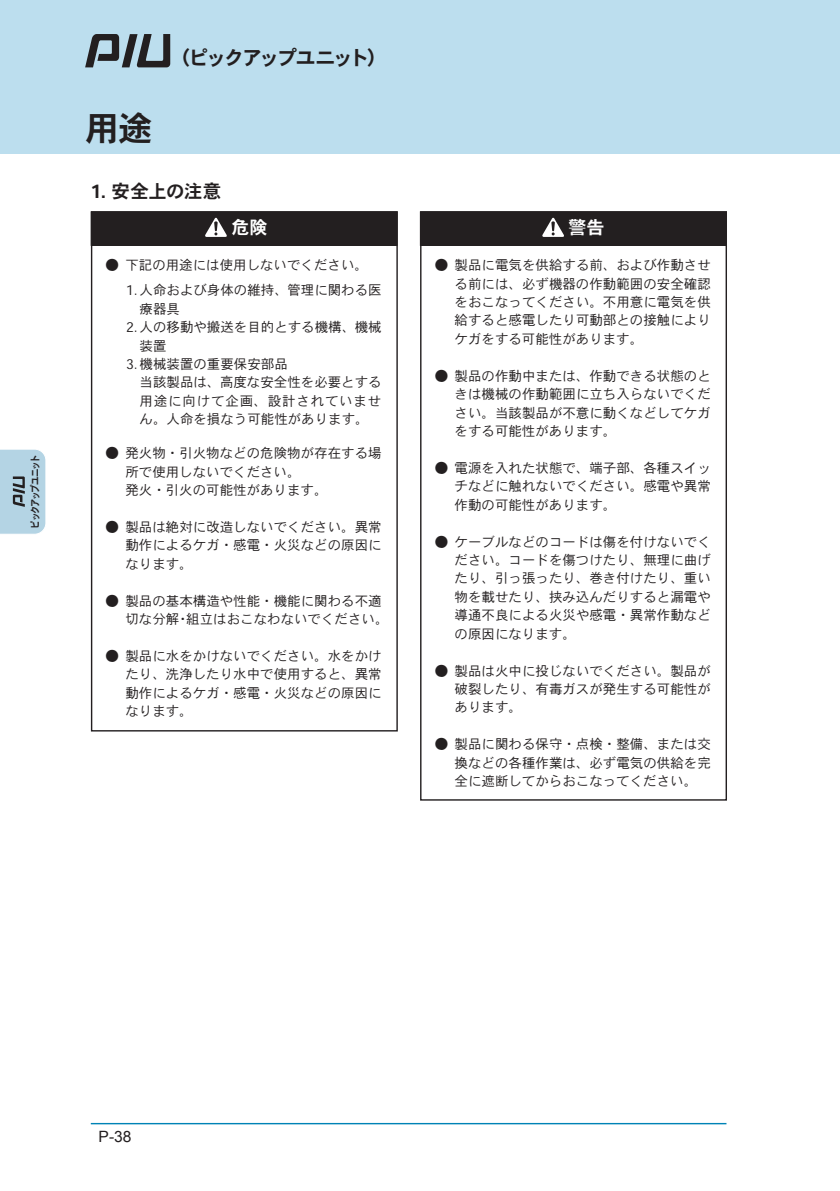
<style>
.page{position:relative;width:840px;height:1191px;background:#fff}
.page>*{position:absolute;margin:0;border:0;box-sizing:border-box;transform-origin:0 0}
.t1{font:34px "Heisei Kaku Go Std W7";color:#231f20}
.t2{font:19.8px "Heisei Kaku Go Std W7";letter-spacing:-.11em;color:#231f20}
.t3{font:18.4px "Heisei Kaku Go Std W7";letter-spacing:-.01em;color:#231f20}
.t4{font:18px "Heisei Kaku Go Std W7";color:#fff}
.t5{font:15.6px "Arial";color:#231f20}
.t6{font:13.4px/18.4px "Heisei Kaku Go Std W3";color:#231f20;text-align:justify}
.t7{font:10px "Heisei Kaku Go Std W7 90 msp RKSJ H";letter-spacing:-.14em;color:#231f20;scale:.85 1}
</style>
<div class="page">
<div style="left:0;top:0;width:839px;height:153px;background:#bcdeee"></div>
<svg style="left:85px;top:34px;width:85px;height:33px"></svg>
<div style="left:91px;top:212px;width:306px;height:33px;background:#231f20"></div>
<div style="left:91px;top:212px;width:306px;height:34px;border:1px solid #231f20"></div>
<div style="left:91px;top:211px;width:306px;height:520px;border:1px solid #231f20"></div>
<svg style="left:205px;top:218px;width:22px;height:19px"></svg>
<div style="left:420px;top:212px;width:305px;height:33px;background:#231f20"></div>
<div style="left:420px;top:212px;width:306px;height:34px;border:1px solid #231f20"></div>
<svg style="left:542px;top:218px;width:21px;height:19px"></svg>
<hr style="left:91px;top:1123px;width:635px;height:1px;background:#0083b6">
<svg style="left:0;top:449px;width:46px;height:85px;background:#afccdb"></svg>
<p class="t7" style="left:29px;top:528px;width:88px;rotate:-90deg">ピックアップユニット</p>
<h1 class="t1" style="left:85px;top:107px;width:69px">用途</h1>
<h2 class="t2" style="left:171px;top:45px;width:217px">（ピックアップユニット）</h2>
<h3 class="t3" style="left:91px;top:180px;width:132px">1. 安全上の注意</h3>
<h3 class="t4" style="left:231px;top:216px;width:37px">危険</h3>
<p class="t6" style="left:125px;top:256px;width:244px">下記の用途には使用しないでください。</p>
<p class="t6" style="left:105px;top:256px;width:15px">●</p>
<p class="t6" style="left:126px;top:281px;width:257px">1.人命および身体の維持、管理に関わる医</p>
<p class="t6" style="left:126px;top:318px;width:257px">2.人の移動や搬送を目的とする機構、機械</p>
<p class="t6" style="left:126px;top:355px;width:163px">3.機械装置の重要保安部品</p>
<p class="t6" style="left:139px;top:299px;width:42px">療器具</p>
<p class="t6" style="left:139px;top:336px;width:28px">装置</p>
<p class="t6" style="left:139px;top:373px;width:243px">当該製品は、高度な安全性を必要とする用途に向けて企画、設計されていません。人命を損なう可能性があります。</p>
<p class="t6" style="left:125px;top:444px;width:258px;text-align:left">発火物・引火物などの危険物が存在する場所で使用しないでください。<br>発火・引火の可能性があります。</p>
<p class="t6" style="left:125px;top:518px;width:258px">製品は絶対に改造しないでください。異常動作によるケガ・感電・火災などの原因になります。</p>
<p class="t6" style="left:125px;top:591px;width:264px">製品の基本構造や性能・機能に関わる不適切な分解・組立はおこなわないでください。</p>
<p class="t6" style="left:125px;top:646px;width:258px">製品に水をかけないでください。水をかけたり、洗浄したり水中で使用すると、異常動作によるケガ・感電・火災などの原因になります。</p>
<p class="t6" style="left:105px;top:444px;width:15px">●</p>
<p class="t6" style="left:105px;top:518px;width:15px">●</p>
<p class="t6" style="left:105px;top:591px;width:15px">●</p>
<p class="t6" style="left:105px;top:646px;width:15px">●</p>
<h3 class="t4" style="left:568px;top:216px;width:37px">警告</h3>
<p class="t6" style="left:454px;top:256px;width:258px">製品に電気を供給する前、および作動させる前には、必ず機器の作動範囲の安全確認をおこなってください。不用意に電気を供給すると感電したり可動部との接触によりケガをする可能性があります。</p>
<p class="t6" style="left:454px;top:366px;width:258px">製品の作動中または、作動できる状態のときは機械の作動範囲に立ち入らないでください。当該製品が不意に動くなどしてケガをする可能性があります。</p>
<p class="t6" style="left:454px;top:458px;width:258px">電源を入れた状態で、端子部、各種スイッチなどに触れないでください。感電や異常作動の可能性があります。</p>
<p class="t6" style="left:454px;top:532px;width:258px">ケーブルなどのコードは傷を付けないでください。コードを傷つけたり、無理に曲げたり、引っ張ったり、巻き付けたり、重い物を載せたり、挟み込んだりすると漏電や導通不良による火災や感電・異常作動などの原因になります。</p>
<p class="t6" style="left:454px;top:661px;width:258px">製品は火中に投じないでください。製品が破裂したり、有毒ガスが発生する可能性があります。</p>
<p class="t6" style="left:454px;top:735px;width:258px">製品に関わる保守・点検・整備、または交換などの各種作業は、必ず電気の供給を完全に遮断してからおこなってください。</p>
<p class="t6" style="left:434px;top:256px;width:15px">●</p>
<p class="t6" style="left:434px;top:366px;width:15px">●</p>
<p class="t6" style="left:434px;top:458px;width:15px">●</p>
<p class="t6" style="left:434px;top:532px;width:15px">●</p>
<p class="t6" style="left:434px;top:661px;width:15px">●</p>
<p class="t6" style="left:434px;top:735px;width:15px">●</p>
<p class="t5" style="left:99px;top:1126px;width:34px">P-38</p>
</div>
